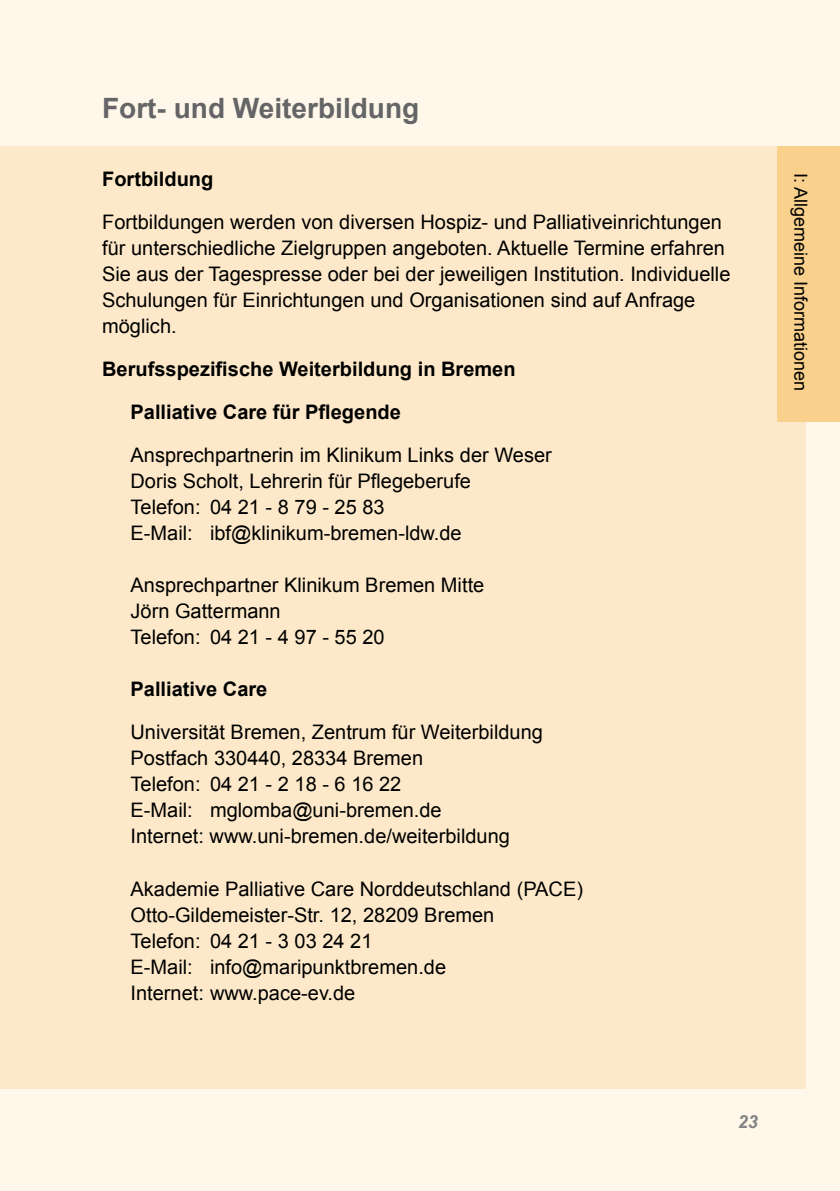
<style>
.page{position:relative;width:840px;height:1191px;background:#fff}
.page>*{position:absolute;margin:0;border:0;box-sizing:border-box;transform-origin:0 0}
.t1{font:700 28px "Arial";color:#656567}
.t2{font:20px/26px "Arial";color:#000}
.t3{font:700 20px/43px "Arial";color:#000}
.t4{font:18px "Arial";color:#000}
.t5{font:italic 700 18px "Arial";color:#828385}
</style>
<div class="page">
<div style="left:0;top:0;width:839px;height:1191px;background:#fff7ea"></div>
<div style="left:0;top:146px;width:805px;height:943px;background:#fde9c9"></div>
<div style="left:777px;top:146px;width:62px;height:275px;background:#f9d18d"></div>
<h1 class="t1" style="left:102px;top:90px;width:318px">Fort- und Weiterbildung</h1>
<p class="t3" style="left:102px;top:158px;width:113px">Fortbildung</p>
<p class="t2" style="left:102px;top:209px;width:629px">Fortbildungen werden von diversen Hospiz- und Palliativeinrichtungen für unterschiedliche Zielgruppen angeboten. Aktuelle Termine erfahren Sie aus der Tagespresse oder bei der jeweiligen Institution. Individuelle Schulungen für Einrichtungen und Organisationen sind auf Anfrage möglich.</p>
<p class="t3" style="left:130px;top:348px;width:386px;text-indent:-28px">Berufsspezifische Weiterbildung in Bremen<br>Palliative Care für Pflegende</p>
<p class="t2" style="left:130px;top:442px;width:422px">Ansprechpartnerin im Klinikum Links der Weser Doris Scholt, Lehrerin für Pflegeberufe<br>Telefon: 04 21 - 8 79 - 25 83<br>E-Mail: ibf@klinikum-bremen-ldw.de</p>
<p class="t2" style="left:130px;top:572px;width:355px">Ansprechpartner Klinikum Bremen Mitte<br>Jörn Gattermann<br>Telefon: 04 21 - 4 97 - 55 20</p>
<p class="t3" style="left:130px;top:668px;width:138px">Palliative Care</p>
<p class="t2" style="left:130px;top:719px;width:413px">Universität Bremen, Zentrum für Weiterbildung Postfach 330440, 28334 Bremen<br>Telefon: 04 21 - 2 18 - 6 16 22<br>E-Mail: mglomba@uni-bremen.de<br>Internet: www.uni-bremen.de/weiterbildung</p>
<p class="t2" style="left:130px;top:875px;width:454px">Akademie Palliative Care Norddeutschland (PACE)<br>Otto-Gildemeister-Str. 12, 28209 Bremen<br>Telefon: 04 21 - 3 03 24 21<br>E-Mail: info@maripunktbremen.de<br>Internet: www.pace-ev.de</p>
<p class="t4" style="left:812px;top:173px;width:220px;rotate:90deg">I: Allgemeine Informationen</p>
<p class="t5" style="left:737px;top:1109px;width:22px">23</p>
</div>
